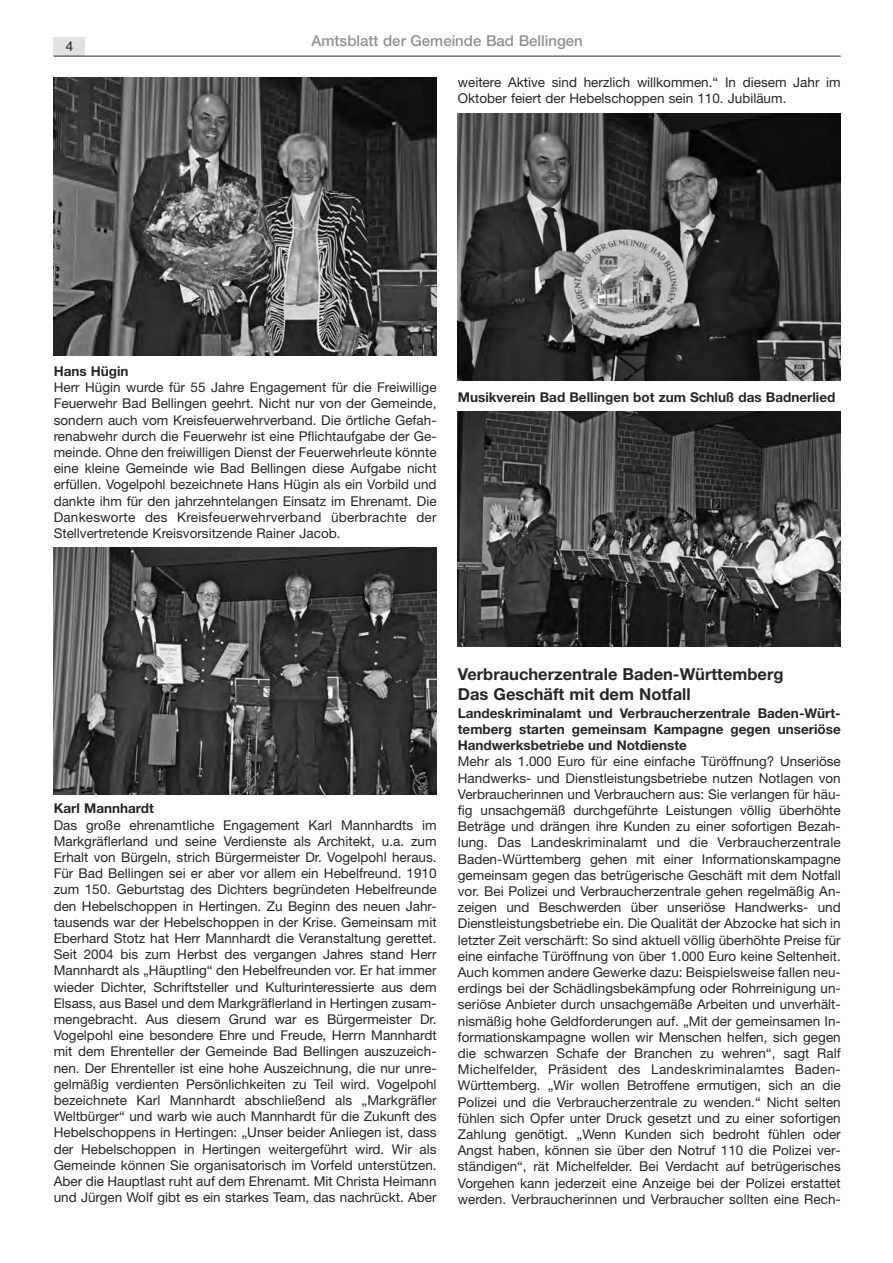
<style>
.page{position:relative;width:893px;height:1263px;background:#fff}
.page>*{position:absolute;margin:0;border:0;box-sizing:border-box;transform-origin:0 0}
.t1{font:700 16.5px/19.8px "Helvetica Neue";color:#272526}
.t2{font:500 15px "Helvetica Neue";color:#939293}
.t3{font:13.5px/16.2px "Helvetica Neue";color:#272526;text-align:justify}
.t4{font:700 13.5px/16.2px "Helvetica Neue";color:#272526;text-align:justify}
.t5{font:13.5px "Helvetica";color:#272526}
</style>
<div class="page">
<div style="left:54px;top:38px;width:31px;height:18px;background:#e1e1e1"></div>
<hr style="left:54px;top:56px;width:786px;height:1px;background:#272526">
<img style="left:54px;top:548px;width:382px;height:247px">
<img style="left:458px;top:113px;width:382px;height:268px">
<img style="left:54px;top:77px;width:382px;height:279px">
<img style="left:458px;top:412px;width:382px;height:235px">
<p class="t5" style="left:66px;top:41px;width:9px">4</p>
<p class="t2" style="left:311px;top:35px;width:273px">Amtsblatt der Gemeinde Bad Bellingen</p>
<p class="t3" style="left:458px;top:75px;width:384px">weitere Aktive sind herzlich willkommen.“ In diesem Jahr im<br>Oktober feiert der Hebelschoppen sein 110. Jubiläum.</p>
<p class="t4" style="left:54px;top:364px;width:76px">Hans Hügin</p>
<p class="t3" style="left:54px;top:381px;width:384px">Herr Hügin wurde für 55 Jahre Engagement für die Freiwillige Feuerwehr Bad Bellingen geehrt. Nicht nur von der Gemeinde, sondern auch vom Kreisfeuerwehrverband. Die örtliche Gefah&shy;renabwehr durch die Feuerwehr ist eine Pflichtaufgabe der Ge&shy;meinde. Ohne den freiwilligen Dienst der Feuerwehrleute könnte eine kleine Gemeinde wie Bad Bellingen diese Aufgabe nicht erfüllen. Vogelpohl bezeichnete Hans Hügin als ein Vorbild und dankte ihm für den jahrzehntelangen Einsatz im Ehrenamt. Die Dankesworte des Kreisfeuerwehrverband überbrachte der Stellvertretende Kreisvorsitzende Rainer Jacob.</p>
<p class="t4" style="left:458px;top:390px;width:379px">Musikverein Bad Bellingen bot zum Schluß das Badnerlied</p>
<p class="t4" style="left:54px;top:802px;width:102px">Karl Mannhardt</p>
<p class="t3" style="left:54px;top:818px;width:384px">Das große ehrenamtliche Engagement Karl Mannhardts im Markgräflerland und seine Verdienste als Architekt, u.a. zum Erhalt von Bürgeln, strich Bürgermeister Dr. Vogelpohl heraus.<br>Für Bad Bellingen sei er aber vor allem ein Hebelfreund. 1910 zum 150. Geburtstag des Dichters begründeten Hebelfreunde den Hebelschoppen in Hertingen. Zu Beginn des neuen Jahr&shy;tausends war der Hebelschoppen in der Krise. Gemeinsam mit Eberhard Stotz hat Herr Mannhardt die Veranstaltung gerettet.<br>Seit 2004 bis zum Herbst des vergangen Jahres stand Herr Mannhardt als „Häuptling“ den Hebelfreunden vor. Er hat immer wieder Dichter, Schriftsteller und Kulturinteressierte aus dem Elsass, aus Basel und dem Markgräflerland in Hertingen zusam&shy;mengebracht. Aus diesem Grund war es Bürgermeister Dr.<br>Vogelpohl eine besondere Ehre und Freude, Herrn Mannhardt mit dem Ehrenteller der Gemeinde Bad Bellingen auszuzeich&shy;nen. Der Ehrenteller ist eine hohe Auszeichnung, die nur unre&shy;gelmäßig verdienten Persönlichkeiten zu Teil wird. Vogelpohl bezeichnete Karl Mannhardt abschließend als „Markgräfler Weltbürger“ und warb wie auch Mannhardt für die Zukunft des Hebelschoppens in Hertingen: „Unser beider Anliegen ist, dass der Hebelschoppen in Hertingen weitergeführt wird. Wir als Gemeinde können Sie organisatorisch im Vorfeld unterstützen.<br>Aber die Hauptlast ruht auf dem Ehrenamt. Mit Christa Heimann und Jürgen Wolf gibt es ein starkes Team, das nachrückt. Aber</p>
<p class="t1" style="left:458px;top:666px;width:327px">Verbraucherzentrale Baden-Württemberg<br>Das Geschäft mit dem Notfall</p>
<p class="t4" style="left:458px;top:706px;width:384px">Landeskriminalamt und Verbraucherzentrale Baden-Würt&shy;temberg starten gemeinsam Kampagne gegen unseriöse Handwerksbetriebe und Notdienste</p>
<p class="t3" style="left:458px;top:755px;width:384px">Mehr als 1.000 Euro für eine einfache Türöffnung? Unseriöse Handwerks- und Dienstleistungsbetriebe nutzen Notlagen von Verbraucherinnen und Verbrauchern aus: Sie verlangen für häu&shy;fig unsachgemäß durchgeführte Leistungen völlig überhöhte Beträge und drängen ihre Kunden zu einer sofortigen Bezah&shy;lung. Das Landeskriminalamt und die Verbraucherzentrale Baden-Württemberg gehen mit einer Informationskampagne gemeinsam gegen das betrügerische Geschäft mit dem Notfall vor. Bei Polizei und Verbraucherzentrale gehen regelmäßig An&shy;zeigen und Beschwerden über unseriöse Handwerks- und Dienstleistungsbetriebe ein. Die Qualität der Abzocke hat sich in letzter Zeit verschärft: So sind aktuell völlig überhöhte Preise für eine einfache Türöffnung von über 1.000 Euro keine Seltenheit.<br>Auch kommen andere Gewerke dazu: Beispielsweise fallen neu&shy;erdings bei der Schädlingsbekämpfung oder Rohrreinigung un&shy;seriöse Anbieter durch unsachgemäße Arbeiten und unverhält&shy;nismäßig hohe Geldforderungen auf. „Mit der gemeinsamen In&shy;formationskampagne wollen wir Menschen helfen, sich gegen die schwarzen Schafe der Branchen zu wehren“, sagt Ralf Michelfelder, Präsident des Landeskriminalamtes Baden-Württemberg. „Wir wollen Betroffene ermutigen, sich an die Polizei und die Verbraucherzentrale zu wenden.“ Nicht selten fühlen sich Opfer unter Druck gesetzt und zu einer sofortigen Zahlung genötigt. „Wenn Kunden sich bedroht fühlen oder Angst haben, können sie über den Notruf 110 die Polizei ver&shy;ständigen“, rät Michelfelder. Bei Verdacht auf betrügerisches Vorgehen kann jederzeit eine Anzeige bei der Polizei erstattet werden. Verbraucherinnen und Verbraucher sollten eine Rech-</p>
</div>
